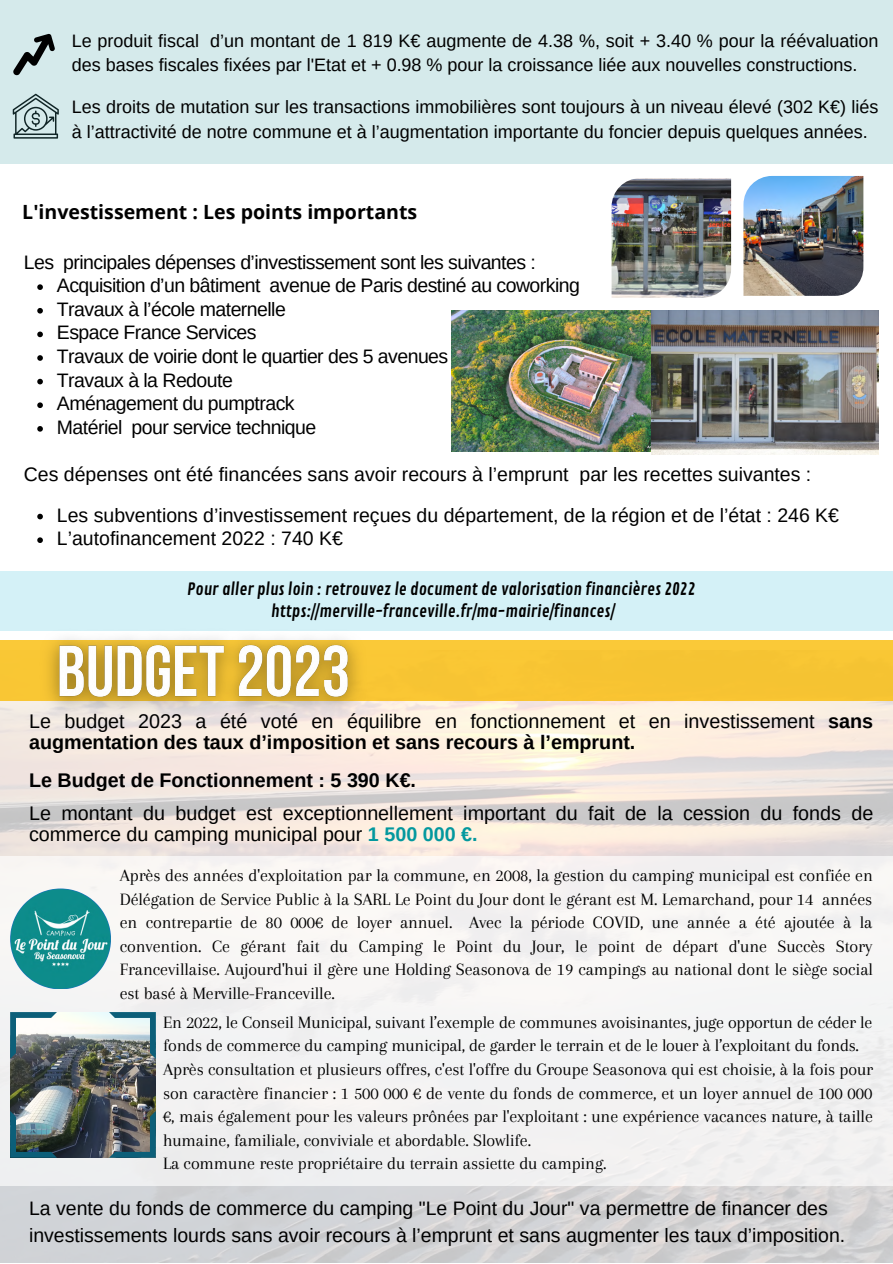
<style>
.page{position:relative;width:893px;height:1264px;background:#fff}
.page>*{position:absolute;margin:0;border:0;box-sizing:border-box;transform-origin:0 0}
.t1{font:19.8px/21.3px "Arimo";color:#000}
.t2{font:700 19.8px "Arimo";color:#000}
.t3{font:19.5px/27.2px "Arimo";color:#000}
.t4{font:19.5px "Arimo";letter-spacing:-.03em;color:#000}
.t5{font:700 19.5px "Open Sans";color:#000}
.t6{font:18px/23.5px "Arapey";letter-spacing:-.015em;color:#000;text-align:justify}
.t7{font:18px/24.8px "Arimo";color:#000}
.t8{font:16.5px "Contrail One";color:#000}
.s1{font-weight:700}
.s2{font-weight:700;color:#03989e}
</style>
<div class="page">
<div style="left:0;top:571px;width:892px;height:60px;background:#d4f1f7"></div>
<svg style="left:37px;top:284px;width:6px;height:6px"></svg>
<svg style="left:37px;top:308px;width:6px;height:5px"></svg>
<svg style="left:37px;top:331px;width:6px;height:6px"></svg>
<svg style="left:37px;top:355px;width:6px;height:6px"></svg>
<svg style="left:37px;top:379px;width:6px;height:5px"></svg>
<svg style="left:37px;top:402px;width:6px;height:6px"></svg>
<svg style="left:37px;top:426px;width:6px;height:5px"></svg>
<svg style="left:37px;top:514px;width:6px;height:5px"></svg>
<svg style="left:37px;top:537px;width:6px;height:6px"></svg>
<img style="left:0;top:700px;width:892px;height:562px">
<div style="left:0;top:856px;width:892px;height:329px;background:#f3f3f3"></div>
<div style="left:0;top:640px;width:892px;height:60px;background:#f7c433"></div>
<img style="left:451px;top:310px;width:200px;height:142px">
<img style="left:611px;top:178px;width:120px;height:120px">
<img style="left:743px;top:176px;width:120px;height:120px">
<img style="left:651px;top:310px;width:227px;height:144px">
<svg style="left:10px;top:888px;width:101px;height:101px"></svg>
<img style="left:11px;top:889px;width:99px;height:99px">
<img style="left:10px;top:1012px;width:146px;height:145px">
<div style="left:0;top:0;width:892px;height:164px;background:#d5eaeb"></div>
<svg style="left:13px;top:34px;width:42px;height:41px"></svg>
<img style="left:31px;top:638px;width:356px;height:105px">
<p class="t7" style="left:72px;top:28px;width:808px">Le produit fiscal d’un montant de 1 819 K€ augmente de 4.38 %, soit + 3.40 % pour la réévaluation des bases fiscales fixées par l'Etat et + 0.98 % pour la croissance liée aux nouvelles constructions.</p>
<p class="t7" style="left:72px;top:94px;width:808px">Les droits de mutation sur les transactions immobilières sont toujours à un niveau élevé (302 K€) liés à l’attractivité de notre commune et à l’augmentation importante du foncier depuis quelques années.</p>
<p class="t5" style="left:22px;top:198px;width:396px">L'investissement : Les points importants</p>
<p class="t4" style="left:24px;top:251px;width:513px">Les principales dépenses d’investissement sont les suivantes :</p>
<p class="t4" style="left:57px;top:274px;width:524px">Acquisition d’un bâtiment avenue de Paris destiné au coworking</p>
<p class="t4" style="left:57px;top:298px;width:230px">Travaux à l’école maternelle</p>
<p class="t4" style="left:57px;top:322px;width:201px">Espace France Services</p>
<p class="t4" style="left:57px;top:345px;width:393px">Travaux de voirie dont le quartier des 5 avenues</p>
<p class="t4" style="left:57px;top:369px;width:177px">Travaux à la Redoute</p>
<p class="t4" style="left:57px;top:392px;width:239px">Aménagement du pumptrack</p>
<p class="t4" style="left:57px;top:416px;width:261px">Matériel pour service technique</p>
<p class="t3" style="left:24px;top:461px;width:789px">Ces dépenses ont été financées sans avoir recours à l’emprunt par les recettes suivantes :</p>
<p class="t3" style="left:57px;top:501px;width:783px">Les subventions d’investissement reçues du département, de la région et de l’état : 246 K€</p>
<p class="t3" style="left:57px;top:525px;width:287px">L’autofinancement 2022 : 740 K€</p>
<p class="t8" style="left:187px;top:579px;width:509px">Pour aller plus loin : retrouvez le document de valorisation financières 2022</p>
<p class="t8" style="left:271px;top:601px;width:345px">https://merville-franceville.fr/ma-mairie/finances/</p>
<p class="t1" style="left:29px;top:710px;width:845px">Le budget 2023 a été voté en équilibre en fonctionnement et en investissement <span class="s1">sans augmentation des taux d’imposition et sans recours à l’emprunt.</span></p>
<p class="t2" style="left:29px;top:769px;width:388px">Le Budget de Fonctionnement : 5 390 K€.</p>
<p class="t1" style="left:29px;top:802px;width:845px">Le montant du budget est exceptionnellement important du fait de la cession du fonds de commerce du camping municipal pour <span class="s2">1 500 000 €.</span></p>
<p class="t6" style="left:120px;top:863px;width:754px">Après des années d'exploitation par la commune, en 2008, la gestion du camping municipal est confiée en Délégation de Service Public à la SARL Le Point du Jour dont le gérant est M. Lemarchand, pour 14 années en contrepartie de 80 000€ de loyer annuel. Avec la période COVID, une année a été ajoutée à la convention. Ce gérant fait du Camping le Point du Jour, le point de départ d'une Succès Story Francevillaise. Aujourd'hui il gère une Holding Seasonova de 19 campings au national dont le siège social est basé à Merville-Franceville.</p>
<p class="t6" style="left:163px;top:1010px;width:711px">En 2022, le Conseil Municipal, suivant l’exemple de communes avoisinantes, juge opportun de céder le fonds de commerce du camping municipal, de garder le terrain et de le louer à l’exploitant du fonds.</p>
<p class="t6" style="left:163px;top:1057px;width:711px">Après consultation et plusieurs offres, c'est l'offre du Groupe Seasonova qui est choisie, à la fois pour son caractère financier : 1 500 000 € de vente du fonds de commerce, et un loyer annuel de 100 000 €, mais également pour les valeurs prônées par l'exploitant : une expérience vacances nature, à taille humaine, familiale, conviviale et abordable. Slowlife.</p>
<p class="t6" style="left:163px;top:1151px;width:445px">La commune reste propriétaire du terrain assiette du camping.</p>
<p class="t3" style="left:29px;top:1194px;width:817px">La vente du fonds de commerce du camping "Le Point du Jour" va permettre de financer des investissements lourds sans avoir recours à l’emprunt et sans augmenter les taux d’imposition.</p>
</div>
